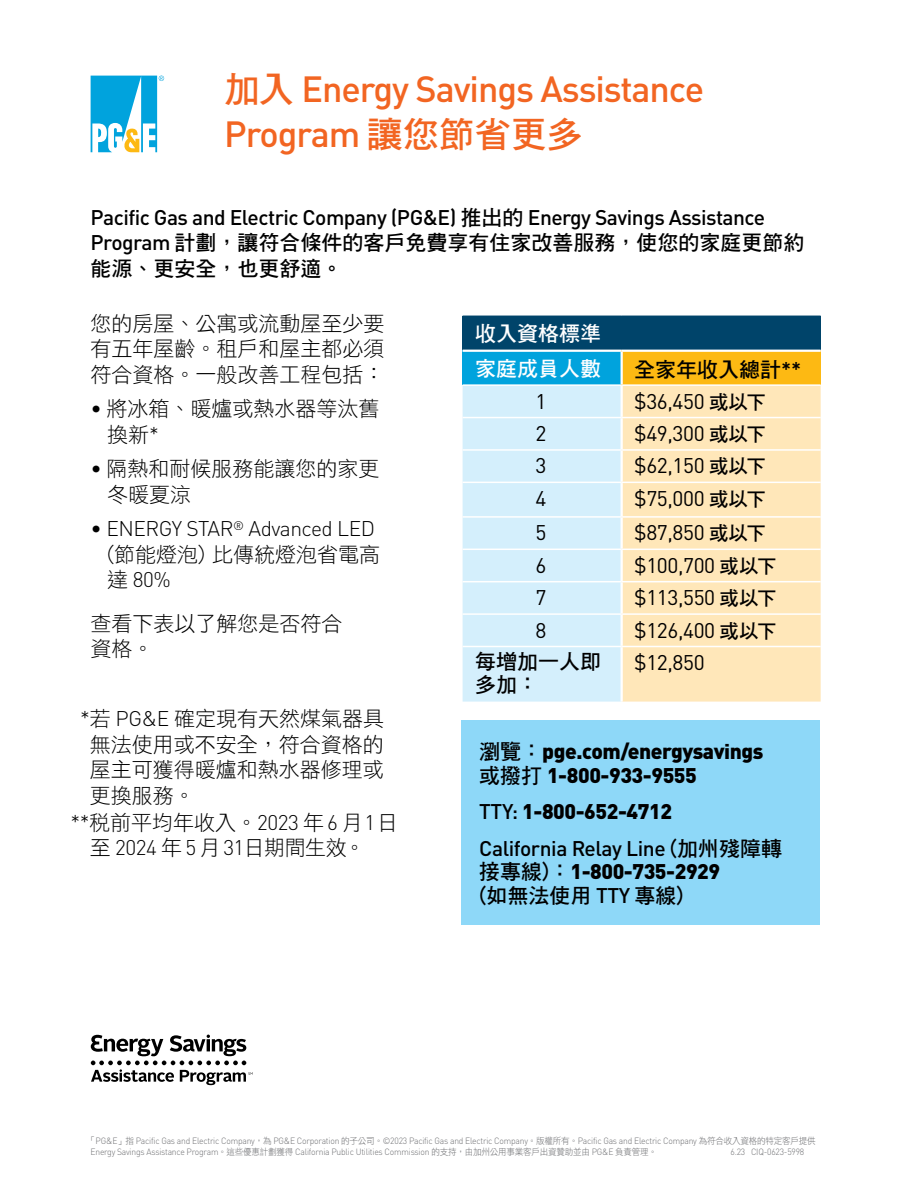
<style>
.page{position:relative;width:918px;height:1188px;background:#fff}
.page>*{position:absolute;margin:0;border:0;box-sizing:border-box;transform-origin:0 0}
.t1{font:500 36px/45px "DIN Pro";letter-spacing:-.03em;color:#f26522}
.t2{font:21px/25.5px "DF Hei HK W3";color:#000}
.t3{font:500 21px/25.5px "DIN Pro";letter-spacing:-.025em;color:#000}
.t4{font:21px "DIN Pro";letter-spacing:-.02em;color:#000}
.t5{font:900 21px/23.2px "DIN Pro";letter-spacing:-.02em;color:#000}
.t6{font:300 21px/25.5px "DIN Pro";letter-spacing:-.025em;color:#000}
.t7{font:21px/22.5px "DF Hei HK W7";color:#000}
.t8{font:21px "DF Hei HK W7";color:#fff}
.t9{font:300 9px/10.5px "DIN Pro";letter-spacing:-.025em;color:#6d6e71;scale:.95 1}
.s1{font-family:"DF Hei HK W7";font-weight:400}
.s2{font-family:"DIN Pro";font-weight:300}
.s3{font-family:"DF Hei HK W3";font-weight:400}
.s4{font-family:"DIN Pro";font-weight:500}
.s5{font-family:"DF Hei HK W7";font-size:19.5px}
.s6{font-weight:500}
.s7{font-weight:900}
.s8{font-family:"DF Hei HK W3";font-weight:400;color:#6d6e70}
</style>
<div class="page">
<svg style="left:91px;top:76px;width:73px;height:76px"></svg>
<svg style="left:91px;top:1035px;width:162px;height:50px"></svg>
<div style="left:461px;top:720px;width:359px;height:205px;background:#8ed8f8"></div>
<div style="left:463px;top:317px;width:358px;height:34px;background:#00446a"></div>
<div style="left:463px;top:351px;width:159px;height:34px;background:#00a3dd"></div>
<div style="left:622px;top:351px;width:199px;height:34px;background:#fdb913"></div>
<div style="left:463px;top:386px;width:158px;height:316px;background:#d4effc"></div>
<div style="left:623px;top:386px;width:198px;height:316px;background:#ffe7b9"></div>
<hr style="left:463px;top:417px;width:159px;height:1px;background:#fff">
<hr style="left:463px;top:449px;width:159px;height:2px;background:#fff">
<hr style="left:463px;top:482px;width:159px;height:1px;background:#fff">
<hr style="left:463px;top:516px;width:159px;height:2px;background:#fff">
<hr style="left:463px;top:549px;width:159px;height:1px;background:#fff">
<hr style="left:463px;top:581px;width:159px;height:1px;background:#fff">
<hr style="left:463px;top:384px;width:159px;height:2px;background:#fff">
<hr style="left:463px;top:316px;width:159px;height:2px;background:#00446a">
<hr style="left:622px;top:316px;width:199px;height:2px;background:#00446a">
<hr style="left:463px;top:350px;width:159px;height:2px;background:#fff">
<hr style="left:622px;top:350px;width:199px;height:2px;background:#fff">
<hr style="left:621px;top:352px;width:2px;height:32px;background:#fff">
<hr style="left:622px;top:384px;width:199px;height:2px;background:#fff">
<hr style="left:622px;top:417px;width:199px;height:1px;background:#fff">
<hr style="left:622px;top:449px;width:199px;height:2px;background:#fff">
<hr style="left:622px;top:482px;width:199px;height:1px;background:#fff">
<hr style="left:622px;top:516px;width:199px;height:2px;background:#fff">
<hr style="left:622px;top:549px;width:199px;height:1px;background:#fff">
<hr style="left:622px;top:581px;width:199px;height:1px;background:#fff">
<hr style="left:463px;top:613px;width:159px;height:2px;background:#fff">
<hr style="left:622px;top:613px;width:199px;height:2px;background:#fff">
<hr style="left:622px;top:646px;width:199px;height:1px;background:#fff">
<hr style="left:463px;top:646px;width:159px;height:1px;background:#fff">
<h1 class="t1" style="left:224px;top:63px;width:481px"><span class="s1">加入</span> Energy Savings Assistance<br>Program <span class="s1">讓您節省更多</span></h1>
<p class="t3" style="left:91px;top:202px;width:716px">Pacific Gas and Electric Company (PG&amp;E) <span class="s1">推出的</span> Energy Savings Assistance<br>Program <span class="s1">計劃，讓符合條件的客戶免費享有住家改善服務，使您的家庭更節約能源、更安全，也更舒適。</span></p>
<p class="t2" style="left:91px;top:310px;width:295px;text-align:justify">您的房屋、公寓或流動屋至少要有五年屋齡。租戶和屋主都必須符合資格。一般改善工程包括：</p>
<p class="t2" style="left:107px;top:396px;width:274px;text-indent:-17px"><span class="s2">•</span> 將冰箱、暖爐或熱水器等汰舊換新<span class="s2">*</span></p>
<p class="t2" style="left:107px;top:456px;width:274px;text-indent:-17px"><span class="s2">•</span> 隔熱和耐候服務能讓您的家更冬暖夏涼</p>
<p class="t6" style="left:107px;top:514px;width:274px;text-indent:-16px">• ENERGY STAR<sup>®</sup> Advanced LED <span class="s3">(節能燈泡) 比傳統燈泡省電高達</span> 80%</p>
<p class="t2" style="left:91px;top:610px;width:253px">查看下表以了解您是否符合資格。</p>
<h2 class="t8" style="left:475px;top:322px;width:127px">收入資格標準</h2>
<p class="t8" style="left:475px;top:357px;width:127px">家庭成員人數</p>
<p class="t7" style="left:634px;top:357px;width:168px">全家年收入總計<span class="s4">**</span></p>
<p class="t4" style="left:535px;top:385px;width:12px">1</p>
<p class="t4" style="left:634px;top:385px;width:133px">$36,450 <span class="s5">或以下</span></p>
<p class="t4" style="left:535px;top:417px;width:12px">2</p>
<p class="t4" style="left:634px;top:417px;width:133px">$49,300 <span class="s5">或以下</span></p>
<p class="t4" style="left:535px;top:449px;width:12px">3</p>
<p class="t4" style="left:634px;top:449px;width:133px">$62,150 <span class="s5">或以下</span></p>
<p class="t4" style="left:535px;top:482px;width:12px">4</p>
<p class="t4" style="left:634px;top:482px;width:133px">$75,000 <span class="s5">或以下</span></p>
<p class="t4" style="left:535px;top:516px;width:12px">5</p>
<p class="t4" style="left:634px;top:516px;width:133px">$87,850 <span class="s5">或以下</span></p>
<p class="t4" style="left:535px;top:549px;width:12px">6</p>
<p class="t4" style="left:634px;top:549px;width:144px">$100,700 <span class="s5">或以下</span></p>
<p class="t4" style="left:535px;top:581px;width:12px">7</p>
<p class="t4" style="left:634px;top:581px;width:144px">$113,550 <span class="s5">或以下</span></p>
<p class="t4" style="left:535px;top:614px;width:12px">8</p>
<p class="t4" style="left:634px;top:614px;width:144px">$126,400 <span class="s5">或以下</span></p>
<p class="t7" style="left:475px;top:650px;width:127px">每增加一人即多加：</p>
<p class="t4" style="left:634px;top:646px;width:72px">$12,850</p>
<p class="t2" style="left:90px;top:706px;width:296px;text-align:justify;text-indent:-10px"><span class="s2">*</span>若 <span class="s2">PG&amp;E</span> 確定現有天然煤氣器具無法使用或不安全，符合資格的屋主可獲得暖爐和熱水器修理或更換服務。</p>
<p class="t2" style="left:90px;top:809px;width:310px;text-indent:-20px"><span class="s2">**</span>稅前平均年收入。<span class="s2">2023</span> 年 <span class="s2">6</span> 月 <span class="s2">1</span> 日至 <span class="s2">2024</span> 年 <span class="s2">5</span> 月 <span class="s2">31</span> 日期間生效。</p>
<p class="t5" style="left:479px;top:737px;width:286px"><span class="s1">瀏覽：</span>pge.com/energysavings<span class="s1">或撥打</span> 1-800-933-9555</p>
<p class="t5" style="left:479px;top:797px;width:194px"><span class="s6">TTY:</span> 1-800-652-4712</p>
<p class="t3" style="left:479px;top:835px;width:304px;line-height:23.2px">California Relay Line <span class="s1">(加州殘障轉接專線)：</span><span class="s7">1-800-735-2929<br></span><span class="s1">(如無法使用</span> TTY <span class="s1">專線)</span></p>
<p class="t9" style="left:91px;top:1135px;width:765px;text-indent:-3px"><span class="s3">「</span>PG&amp;E<span class="s8">」指</span> Pacific Gas and Electric Company<span class="s3">，為</span> PG&amp;E Corporation <span class="s3">的子公司。</span>©2023 Pacific Gas and Electric Company<span class="s3">。版權所有。</span>Pacific Gas and Electric Company <span class="s3">為符合收入資格的特定客戶提供<br></span>Energy Savings Assistance Program<span class="s3">。這些優惠計劃獲得</span> California Public Utilities Commission <span class="s3">的支持，由加州公用事業客戶出資贊助並由</span> PG&amp;E <span class="s3">負責管理。</span></p>
<p class="t9" style="left:731px;top:1145px;width:79px">6.23 CIQ-0623-5998</p>
</div>
